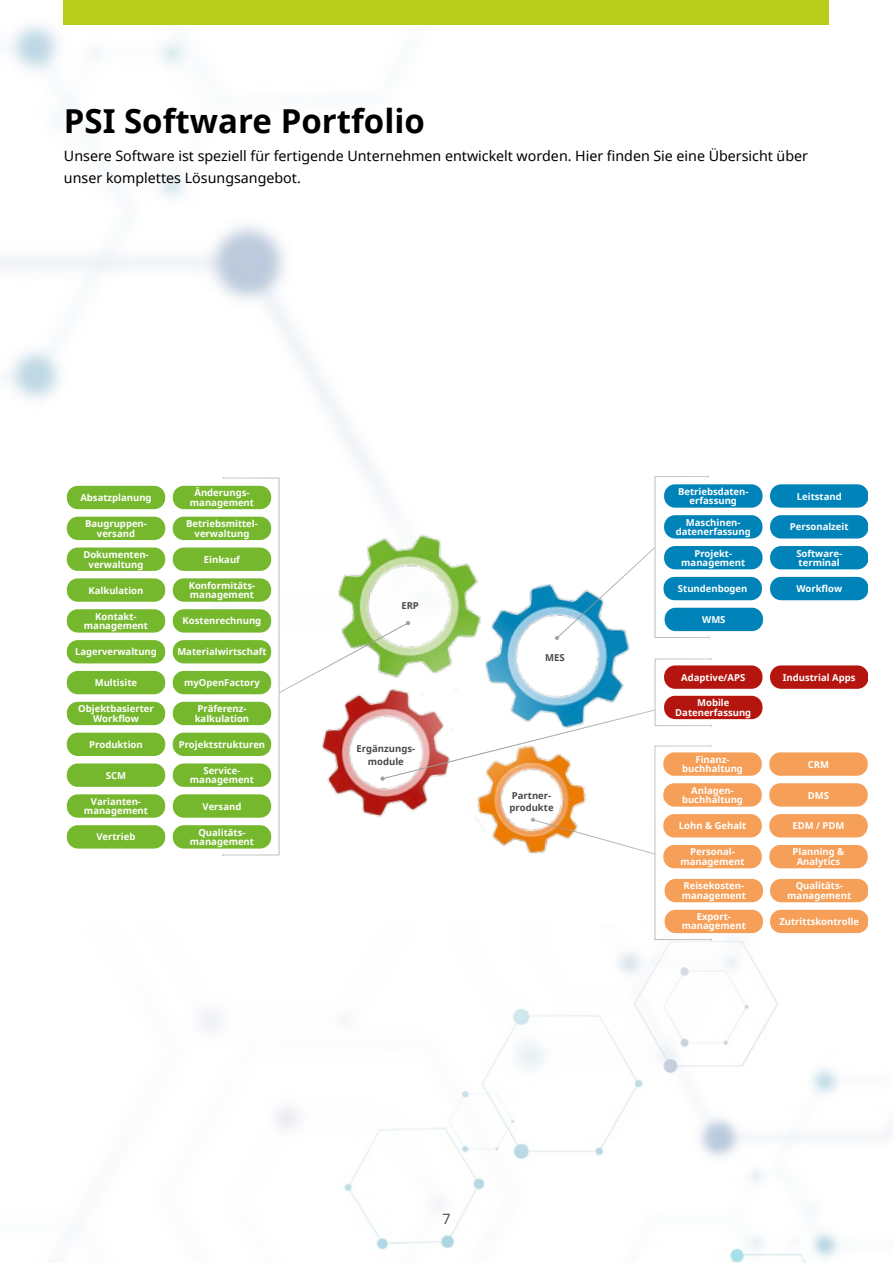
<style>
.page{position:relative;width:893px;height:1263px;background:#fff}
.page>*{position:absolute;margin:0;border:0;box-sizing:border-box;transform-origin:0 0}
.t1{font:700 33px "Noto Sans";color:#000}
.t2{font:14.25px/22.5px "Noto Sans";color:#000}
.t3{font:700 9.45px/9.4px "Noto Sans";color:#fff;text-align:center}
.t4{font:700 9.45px/12.6px "Noto Sans";color:#4a4a49;text-align:center}
</style>
<div class="page">
<img style="left:200px;top:924px;width:668px;height:339px">
<img style="left:0;top:0;width:868px;height:642px">
<div style="left:64px;top:0;width:765px;height:24px;background:#b7cd1a"></div>
<img style="left:155px;top:441px;width:627px;height:473px">
<div style="left:67px;top:517px;width:98px;height:23px;background:#76b82d;border-radius:11px"></div>
<div style="left:664px;top:515px;width:98px;height:23px;background:#0083b9;border-radius:11px"></div>
<div style="left:663px;top:783px;width:99px;height:24px;background:#f59f59;border-radius:11px"></div>
<div style="left:67px;top:640px;width:98px;height:23px;background:#76b82d;border-radius:11px"></div>
<div style="left:67px;top:578px;width:98px;height:24px;background:#76b82d;border-radius:11px"></div>
<div style="left:663px;top:577px;width:99px;height:23px;background:#0083b9;border-radius:11px"></div>
<div style="left:663px;top:845px;width:99px;height:23px;background:#f59f59;border-radius:11px"></div>
<div style="left:173px;top:517px;width:98px;height:23px;background:#76b82d;border-radius:11px"></div>
<svg style="left:770px;top:515px;width:97px;height:23px;background:#0a88bb"></svg>
<div style="left:769px;top:783px;width:98px;height:24px;background:#f59f59;border-radius:11px"></div>
<div style="left:173px;top:640px;width:98px;height:23px;background:#76b82d;border-radius:11px"></div>
<div style="left:173px;top:578px;width:98px;height:24px;background:#76b82d;border-radius:11px"></div>
<div style="left:769px;top:845px;width:98px;height:23px;background:#f59f59;border-radius:11px"></div>
<div style="left:67px;top:486px;width:98px;height:23px;background:#76b82d;border-radius:11px"></div>
<div style="left:664px;top:484px;width:98px;height:24px;background:#0083b9;border-radius:11px"></div>
<div style="left:663px;top:752px;width:99px;height:24px;background:#f59f59;border-radius:11px"></div>
<div style="left:67px;top:609px;width:98px;height:24px;background:#76b82d;border-radius:11px"></div>
<div style="left:67px;top:547px;width:98px;height:24px;background:#76b82d;border-radius:11px"></div>
<div style="left:664px;top:546px;width:98px;height:23px;background:#0083b9;border-radius:11px"></div>
<div style="left:663px;top:814px;width:99px;height:23px;background:#f59f59;border-radius:11px"></div>
<div style="left:173px;top:486px;width:98px;height:23px;background:#76b82d;border-radius:11px"></div>
<svg style="left:770px;top:484px;width:97px;height:24px;background:#108abd"></svg>
<div style="left:769px;top:752px;width:98px;height:24px;background:#f59f59;border-radius:11px"></div>
<div style="left:173px;top:609px;width:98px;height:24px;background:#76b82d;border-radius:11px"></div>
<div style="left:173px;top:547px;width:98px;height:24px;background:#76b82d;border-radius:11px"></div>
<div style="left:770px;top:546px;width:97px;height:23px;background:#0083b9"></div>
<div style="left:769px;top:814px;width:98px;height:23px;background:#f59f59;border-radius:11px"></div>
<div style="left:770px;top:577px;width:97px;height:23px;background:#0083b9"></div>
<div style="left:665px;top:608px;width:98px;height:23px;background:#0083b9;border-radius:11px"></div>
<div style="left:665px;top:879px;width:98px;height:23px;background:#f59f59;border-radius:11px"></div>
<div style="left:664px;top:665px;width:98px;height:24px;background:#b5150f;border-radius:11px"></div>
<svg style="left:770px;top:665px;width:97px;height:24px;background:#b9231e"></svg>
<div style="left:67px;top:702px;width:98px;height:23px;background:#76b82d;border-radius:11px"></div>
<div style="left:173px;top:825px;width:98px;height:23px;background:#76b82d;border-radius:11px"></div>
<div style="left:67px;top:763px;width:98px;height:24px;background:#76b82d;border-radius:11px"></div>
<div style="left:173px;top:702px;width:98px;height:23px;background:#76b82d;border-radius:11px"></div>
<div style="left:173px;top:763px;width:98px;height:24px;background:#76b82d;border-radius:11px"></div>
<div style="left:67px;top:671px;width:98px;height:23px;background:#76b82d;border-radius:11px"></div>
<div style="left:67px;top:794px;width:98px;height:24px;background:#76b82d;border-radius:11px"></div>
<div style="left:67px;top:733px;width:98px;height:23px;background:#76b82d;border-radius:11px"></div>
<div style="left:173px;top:671px;width:98px;height:23px;background:#76b82d;border-radius:11px"></div>
<div style="left:173px;top:794px;width:98px;height:24px;background:#76b82d;border-radius:11px"></div>
<div style="left:173px;top:733px;width:98px;height:23px;background:#76b82d;border-radius:11px"></div>
<div style="left:664px;top:696px;width:98px;height:23px;background:#b5150f;border-radius:11px"></div>
<svg style="left:222px;top:475px;width:490px;height:465px"></svg>
<div style="left:67px;top:825px;width:98px;height:23px;background:#76b82d;border-radius:11px"></div>
<div style="left:770px;top:879px;width:97px;height:23px;background:#f59f59"></div>
<div style="left:665px;top:910px;width:98px;height:23px;background:#f59f59;border-radius:11px"></div>
<div style="left:770px;top:910px;width:97px;height:23px;background:#f59f59"></div>
<h1 class="t1" style="left:64px;top:98px;width:363px">PSI Software Portfolio</h1>
<h2 class="t2" style="left:64px;top:144px;width:746px">Unsere Software ist speziell für fertigende Unternehmen entwickelt worden. Hier finden Sie eine Übersicht über unser komplettes Lösungsangebot.</h2>
<p class="t3" style="left:80px;top:493px;width:73px">Absatzplanung</p>
<p class="t3" style="left:678px;top:486px;width:72px">Betriebsdaten&shy;erfassung</p>
<p class="t3" style="left:190px;top:488px;width:66px">Änderungs&shy;management</p>
<p class="t3" style="left:797px;top:491px;width:46px">Leitstand</p>
<p class="t3" style="left:85px;top:519px;width:63px">Baugruppen&shy;versand</p>
<p class="t3" style="left:676px;top:517px;width:77px">Maschinen&shy;datenerfassung</p>
<p class="t3" style="left:186px;top:519px;width:73px">Betriebsmittel&shy;verwaltung</p>
<p class="t3" style="left:790px;top:522px;width:60px">Personalzeit</p>
<p class="t3" style="left:204px;top:554px;width:38px">Einkauf</p>
<p class="t3" style="left:796px;top:548px;width:47px;text-align:left">Software&shy;terminal</p>
<p class="t3" style="left:83px;top:550px;width:67px">Dokumenten&shy;verwaltung</p>
<p class="t3" style="left:681px;top:548px;width:66px">Projekt&shy;management</p>
<p class="t3" style="left:189px;top:580px;width:68px;text-align:left">Konformitäts&shy;management</p>
<p class="t3" style="left:89px;top:585px;width:56px">Kalkulation</p>
<p class="t3" style="left:678px;top:584px;width:71px">Stundenbogen</p>
<p class="t4" style="left:401px;top:599px;width:19px">ERP</p>
<p class="t3" style="left:84px;top:611px;width:66px">Kontakt&shy;management</p>
<p class="t3" style="left:75px;top:647px;width:83px">Lagerverwaltung</p>
<p class="t3" style="left:183px;top:616px;width:80px">Kostenrechnung</p>
<p class="t3" style="left:177px;top:647px;width:91px">Materialwirtschaft</p>
<p class="t4" style="left:545px;top:651px;width:21px">MES</p>
<p class="t3" style="left:702px;top:614px;width:25px">WMS</p>
<p class="t3" style="left:796px;top:584px;width:47px">Workflow</p>
<p class="t3" style="left:95px;top:678px;width:44px">Multisite</p>
<p class="t3" style="left:184px;top:678px;width:77px">myOpenFactory</p>
<p class="t3" style="left:681px;top:672px;width:66px">Adaptive/APS</p>
<p class="t3" style="left:783px;top:672px;width:74px">Industrial Apps</p>
<p class="t3" style="left:78px;top:704px;width:77px">Objektbasierter<br>Workflow</p>
<p class="t3" style="left:195px;top:704px;width:56px;text-align:left">Präferenz&shy;kalkulation</p>
<p class="t3" style="left:675px;top:698px;width:78px">Mobile<br>Datenerfassung</p>
<p class="t3" style="left:89px;top:739px;width:55px">Produktion</p>
<p class="t3" style="left:179px;top:739px;width:88px">Projektstrukturen</p>
<p class="t4" style="left:357px;top:742px;width:60px">Ergänzungs&shy;module</p>
<p class="t3" style="left:106px;top:770px;width:22px">SCM</p>
<p class="t3" style="left:190px;top:765px;width:66px">Service&shy;management</p>
<p class="t3" style="left:84px;top:796px;width:66px">Varianten&shy;management</p>
<p class="t3" style="left:203px;top:801px;width:40px">Versand</p>
<p class="t4" style="left:510px;top:789px;width:46px;text-align:left">Partner&shy;produkte</p>
<p class="t3" style="left:682px;top:754px;width:62px">Finanz&shy;buchhaltung</p>
<p class="t3" style="left:682px;top:785px;width:62px">Anlagen&shy;buchhaltung</p>
<p class="t3" style="left:808px;top:759px;width:23px">CRM</p>
<p class="t3" style="left:808px;top:790px;width:23px">DMS</p>
<p class="t3" style="left:96px;top:832px;width:41px">Vertrieb</p>
<p class="t3" style="left:190px;top:827px;width:66px">Qualitäts&shy;management</p>
<p class="t3" style="left:679px;top:821px;width:69px">Lohn &amp; Gehalt</p>
<p class="t3" style="left:680px;top:847px;width:66px">Personal&shy;management</p>
<p class="t3" style="left:792px;top:821px;width:54px">EDM / PDM</p>
<p class="t3" style="left:792px;top:847px;width:53px">Planning &amp;<br>Analytics</p>
<p class="t3" style="left:682px;top:881px;width:66px;text-align:left">Reisekosten&shy;management</p>
<p class="t3" style="left:787px;top:881px;width:66px">Qualitäts&shy;management</p>
<p class="t3" style="left:682px;top:911px;width:66px">Export&shy;management</p>
<p class="t3" style="left:779px;top:916px;width:81px">Zutrittskontrolle</p>
<h2 class="t2" style="left:442px;top:1207px;width:10px">7</h2>
</div>
